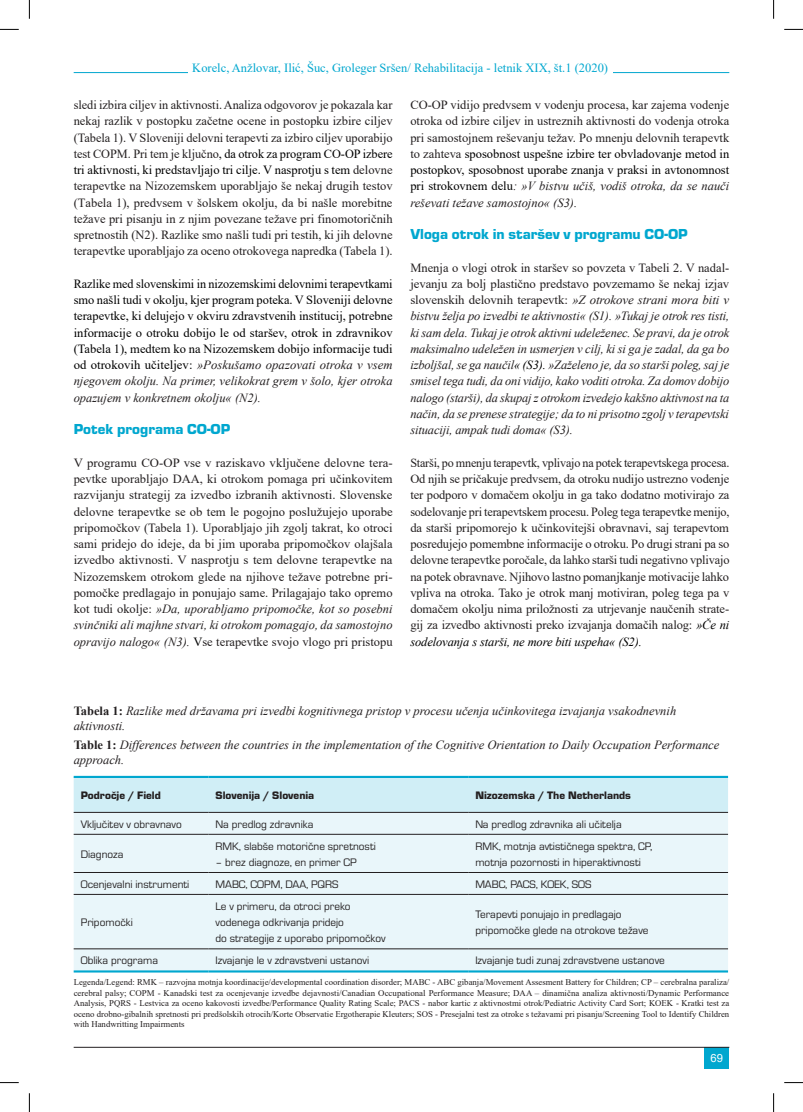
<style>
.page{position:relative;width:803px;height:1112px;background:#fff}
.page>*{position:absolute;margin:0;border:0;box-sizing:border-box;transform-origin:0 0}
.podnaslov{font:15px "Eurostile TEE Blac";color:#00a7cf}
.body_tekst{font:12.5px/16.2px "Times New Roman";color:#231f20;text-align:justify}
.body_tekst-2{font:italic 12.5px/16.2px "Times New Roman";letter-spacing:-.01em;color:#231f20;text-align:justify}
.body_tekst-3{font:12.5px/16.2px "Times New Roman";color:#000;text-align:justify}
.naslov_tabele_slike{font:italic 12.5px/15px "Times New Roman";color:#231f20}
.t1{font:12.5px "Times New Roman";color:#00a7cf}
.tabela_celica{font:11.25px/16.2px "Eurostile TEE";color:#231f20}
.tabela_naslov{font:11.25px "Eurostile TEE Blac";color:#231f20}
.t2{font:11.25px "Arial";color:#fff}
.opombe{font:8.75px/10.5px "Times New Roman";color:#231f20;text-align:justify}
.s1{color:#000}
.s2{font-style:italic;color:#231f20}
.s3{font-style:italic}
.s4{font-style:normal}
.s5{font-style:italic;color:#000}
.s6{font-weight:700;font-style:normal}
</style>
<div class="page">
<div style="left:74px;top:777px;width:654px;height:34px;background:#d0eef6"></div>
<div style="left:74px;top:812px;width:654px;height:158px;background:#e9f6fa"></div>
<hr style="left:74px;top:833px;width:134px;height:1px;background:#231f20">
<hr style="left:208px;top:833px;width:260px;height:1px;background:#231f20">
<hr style="left:468px;top:833px;width:260px;height:1px;background:#231f20">
<hr style="left:74px;top:872px;width:134px;height:1px;background:#231f20">
<hr style="left:208px;top:872px;width:260px;height:1px;background:#231f20">
<hr style="left:468px;top:872px;width:260px;height:1px;background:#231f20">
<hr style="left:74px;top:893px;width:134px;height:1px;background:#231f20">
<hr style="left:208px;top:893px;width:260px;height:1px;background:#231f20">
<hr style="left:468px;top:893px;width:260px;height:1px;background:#231f20">
<hr style="left:74px;top:775px;width:134px;height:2px;background:#00a7cf">
<hr style="left:208px;top:775px;width:260px;height:2px;background:#00a7cf">
<hr style="left:468px;top:775px;width:260px;height:2px;background:#00a7cf">
<hr style="left:74px;top:811px;width:134px;height:1px;background:#231f20">
<hr style="left:208px;top:811px;width:260px;height:1px;background:#231f20">
<hr style="left:468px;top:811px;width:260px;height:1px;background:#231f20">
<hr style="left:74px;top:948px;width:134px;height:1px;background:#231f20">
<hr style="left:208px;top:948px;width:260px;height:1px;background:#231f20">
<hr style="left:468px;top:948px;width:260px;height:1px;background:#231f20">
<hr style="left:74px;top:970px;width:134px;height:2px;background:#00a7cf">
<hr style="left:208px;top:970px;width:260px;height:2px;background:#00a7cf">
<hr style="left:468px;top:970px;width:260px;height:2px;background:#00a7cf">
<hr style="left:74px;top:72px;width:655px;height:1px;background:#00a7cf">
<div style="left:188px;top:61px;width:424px;height:13px;background:#fff"></div>
<div style="left:704px;top:1046px;width:25px;height:22px;background:#00a7cf"></div>
<hr style="left:74px;top:1046px;width:655px;height:1px;background:#231f20">
<svg style="left:0;top:29px;width:19px;height:1px"></svg>
<svg style="left:784px;top:29px;width:19px;height:1px"></svg>
<svg style="left:0;top:1082px;width:19px;height:1px"></svg>
<svg style="left:784px;top:1082px;width:19px;height:1px"></svg>
<svg style="left:29px;top:0;width:1px;height:19px"></svg>
<svg style="left:29px;top:1093px;width:1px;height:18px"></svg>
<svg style="left:773px;top:0;width:1px;height:19px"></svg>
<svg style="left:773px;top:1093px;width:1px;height:18px"></svg>
<p class="t1" style="left:192px;top:59px;width:417px">Korelc, Anžlovar, Ilić, Šuc, Groleger Sršen/ Rehabilitacija - letnik XIX, št.1 (2020)</p>
<p class="body_tekst" style="left:74px;top:96px;width:320px">sledi izbira ciljev in aktivnosti. Analiza odgovorov je pokazala kar nekaj razlik v postopku začetne ocene in postopku izbire ciljev (Tabela 1). V Sloveniji delovni terapevti za izbiro ciljev uporabijo test COPM. Pri tem je ključno<span class="s1">, da otrok za program CO-OP izbere tri aktivnosti, ki predstavljajo tri cilje. V nasprotju s tem</span> delovne terapevtke na Nizozemskem uporabljajo še nekaj drugih testov (Tabela 1), predvsem v šolskem okolju, da bi našle morebitne težave pri pisanju in z njim povezane težave pri finomotoričnih spretnostih (N2). Razlike smo našli tudi pri testih, ki jih delovne terapevtke uporabljajo za oceno otrokovega napredka (Tabela 1).</p>
<p class="body_tekst-3" style="left:74px;top:275px;width:321px">Razlike med slovenskimi in nizozemskimi delovnimi terapevtkami smo našli tudi v okolju, kjer program poteka. V Sloveniji delovne terapevtke, ki delujejo v okviru zdravstvenih institucij, potrebne informacije o otroku dobijo le od staršev, otrok in zdravnikov (Tabela 1), medtem ko na Nizozemskem dobijo informacije tudi od otrokovih učiteljev: <span class="s2">»Poskušamo opazovati otroka v vsem njegovem okolju. Na primer, velikokrat grem v šolo, kjer otroka opazujem v konkretnem okolju« (N2).</span></p>
<p class="podnaslov" style="left:74px;top:421px;width:158px">Potek programa CO-OP</p>
<p class="body_tekst" style="left:74px;top:454px;width:321px">V programu CO-OP vse v raziskavo vključene delovne tera&shy;pevtke uporabljajo DAA, ki otrokom pomaga pri učinkovitem razvijanju strategij za izvedbo izbranih aktivnosti. Slovenske delovne terapevtke se ob tem le pogojno poslužujejo uporabe pripomočkov (Tabela 1). Uporabljajo jih zgolj takrat, ko otroci sami pridejo do ideje, da bi jim uporaba pripomočkov olajšala izvedbo aktivnosti. V nasprotju s tem delovne terapevtke na Nizozemskem otrokom glede na njihove težave potrebne pri&shy;pomočke predlagajo in ponujajo same. Prilagajajo tako opremo kot tudi okolje: <span class="s3">»Da, uporabljamo pripomočke, kot so posebni svinčniki ali majhne stvari, ki otrokom pomagajo, da samostojno opravijo nalogo« (N3).</span> <span class="s1">V</span>se terapevtke svojo vlogo pri pristopu</p>
<p class="body_tekst" style="left:410px;top:96px;width:320px">CO-OP vidijo predvsem v vodenju procesa, kar zajema vodenje otroka od izbire ciljev in ustreznih aktivnosti do vodenja otroka pri samostojnem reševanju težav. Po mnenju delovnih terapevtk to zahteva <span class="s1">sposobnost uspešne izbire ter obvladovanje metod in postopkov, sposobnost uporabe znanja v praksi in avtonomnost pri strokovnem delu</span><span class="s3">: »V bistvu učiš, vodiš otroka, da se nauči reševati težave samostojno« (S3).</span></p>
<p class="podnaslov" style="left:410px;top:226px;width:279px">Vloga otrok in staršev v programu CO-OP</p>
<p class="body_tekst-2" style="left:410px;top:259px;width:321px"><span class="s4">Mnenja o vlogi otrok in staršev so povzeta v Tabeli 2. V nadal&shy;jevanju za bolj plastično predstavo povzemamo še nekaj izjav slovenskih delovnih terapevtk:</span> »Z otrokove strani mora biti v bistvu želja po izvedbi te aktivnosti« (S1). »Tukaj je otrok res tisti, ki sam dela. Tukaj je otrok aktivni udeleženec. Se pravi, da je otrok maksimalno udeležen in usmerjen v cilj, ki si ga je zadal, da ga bo izboljšal, se ga naučil<span class="s1">« (S3).</span> »Zaželeno je, da so starši poleg, saj je smisel tega tudi, da oni vidijo, kako voditi otroka. Za domov dobijo nalogo (starši), da skupaj z otrokom izvedejo kakšno aktivnost na ta način, da se prenese strategije; da to ni prisotno zgolj v terapevtski situaciji, ampak tudi doma« (S3).</p>
<p class="body_tekst" style="left:410px;top:454px;width:321px">Starši, po mnenju terapevtk, vplivajo na potek terapevtskega procesa.<br>Od njih se pričakuje predvsem, da otroku nudijo ustrezno vodenje ter podporo v domačem okolju in ga tako dodatno motivirajo za sodelovanje pri terapevtskem procesu. Poleg tega terapevtke menijo, da starši pripomorejo k učinkovitejši obravnavi, saj terapevtom posredujejo pomembne informacije o otroku. Po drugi strani pa so delovne terapevtke poročale, da lahko starši tudi negativno vplivajo na potek obravnave. Njihovo lastno pomanjkanje motivacije lahko vpliva na otroka. Tako je otrok manj motiviran, poleg tega pa v domačem okolju nima priložnosti za utrjevanje naučenih strate&shy;gij za izvedbo aktivnosti preko izvajanja domačih nalog: <span class="s5">»Če ni sodelovanja s starši, ne more biti uspeha« (S2).</span></p>
<p class="naslov_tabele_slike" style="left:74px;top:703px;width:604px"><span class="s6">Tabela 1:</span> Razlike med državama pri izvedbi kognitivnega pristop v procesu učenja učinkovitega izvajanja vsakodnevnih aktivnosti.</p>
<p class="naslov_tabele_slike" style="left:74px;top:736px;width:647px"><span class="s6">Table 1:</span> Differences between the countries in the implementation of the Cognitive Orientation to Daily Occupation Performance approach.</p>
<p class="tabela_naslov" style="left:81px;top:789px;width:82px">Področje / Field</p>
<p class="tabela_naslov" style="left:215px;top:789px;width:100px">Slovenija / Slovenia</p>
<p class="tabela_naslov" style="left:475px;top:789px;width:157px">Nizozemska / The Netherlands</p>
<p class="tabela_celica" style="left:81px;top:816px;width:103px">Vključitev v obravnavo</p>
<p class="tabela_celica" style="left:215px;top:816px;width:100px">Na predlog zdravnika</p>
<p class="tabela_celica" style="left:475px;top:816px;width:148px">Na predlog zdravnika ali učitelja</p>
<p class="tabela_celica" style="left:81px;top:846px;width:44px">Diagnoza</p>
<p class="tabela_celica" style="left:475px;top:838px;width:179px">RMK, motnja avtističnega spektra, CP, motnja pozornosti in hiperaktivnosti</p>
<p class="tabela_celica" style="left:215px;top:838px;width:162px">RMK, slabše motorične spretnosti</p>
<p class="tabela_celica" style="left:215px;top:854px;width:143px">– brez diagnoze, en primer CP</p>
<p class="tabela_celica" style="left:81px;top:876px;width:110px">Ocenjevalni instrumenti</p>
<p class="tabela_celica" style="left:215px;top:876px;width:124px">MABC, COPM, DAA, PQRS</p>
<p class="tabela_celica" style="left:475px;top:876px;width:117px">MABC, PACS, KOEK, SOS</p>
<p class="tabela_celica" style="left:81px;top:914px;width:54px">Pripomočki</p>
<p class="tabela_celica" style="left:215px;top:898px;width:137px">Le v primeru, da otroci preko vodenega odkrivanja pridejo</p>
<p class="tabela_celica" style="left:215px;top:930px;width:172px">do strategije z uporabo pripomočkov</p>
<p class="tabela_celica" style="left:475px;top:906px;width:175px">Terapevti ponujajo in predlagajo pripomočke glede na otrokove težave</p>
<p class="tabela_celica" style="left:81px;top:952px;width:79px">Oblika programa</p>
<p class="tabela_celica" style="left:215px;top:952px;width:155px">Izvajanje le v zdravstveni ustanovi</p>
<p class="tabela_celica" style="left:475px;top:952px;width:191px">Izvajanje tudi zunaj zdravstvene ustanove</p>
<p class="opombe" style="left:74px;top:976px;width:657px">Legenda/Legend: RMK – razvojna motnja koordinacije/developmental coordination disorder; MABC - ABC gibanja/Movement Assesment Battery for Children; CP – cerebralna paraliza/ cerebral palsy; COPM - Kanadski test za ocenjevanje izvedbe dejavnosti/Canadian Occupational Performance Measure; DAA – dinamična analiza aktivnosti/Dynamic Performance Analysis, PQRS - Lestvica za oceno kakovosti izvedbe/Performance Quality Rating Scale; PACS - nabor kartic z aktivnostmi otrok/Pediatric Activity Card Sort; KOEK - Kratki test za oceno drobno-gibalnih spretnosti pri predšolskih otrocih/Korte Observatie Ergotherapie Kleuters; SOS - Presejalni test za otroke s težavami pri pisanju/Screening Tool to Identify Children with Handwritting Impairments</p>
<p class="t2" style="left:711px;top:1049px;width:14px">69</p>
</div>
